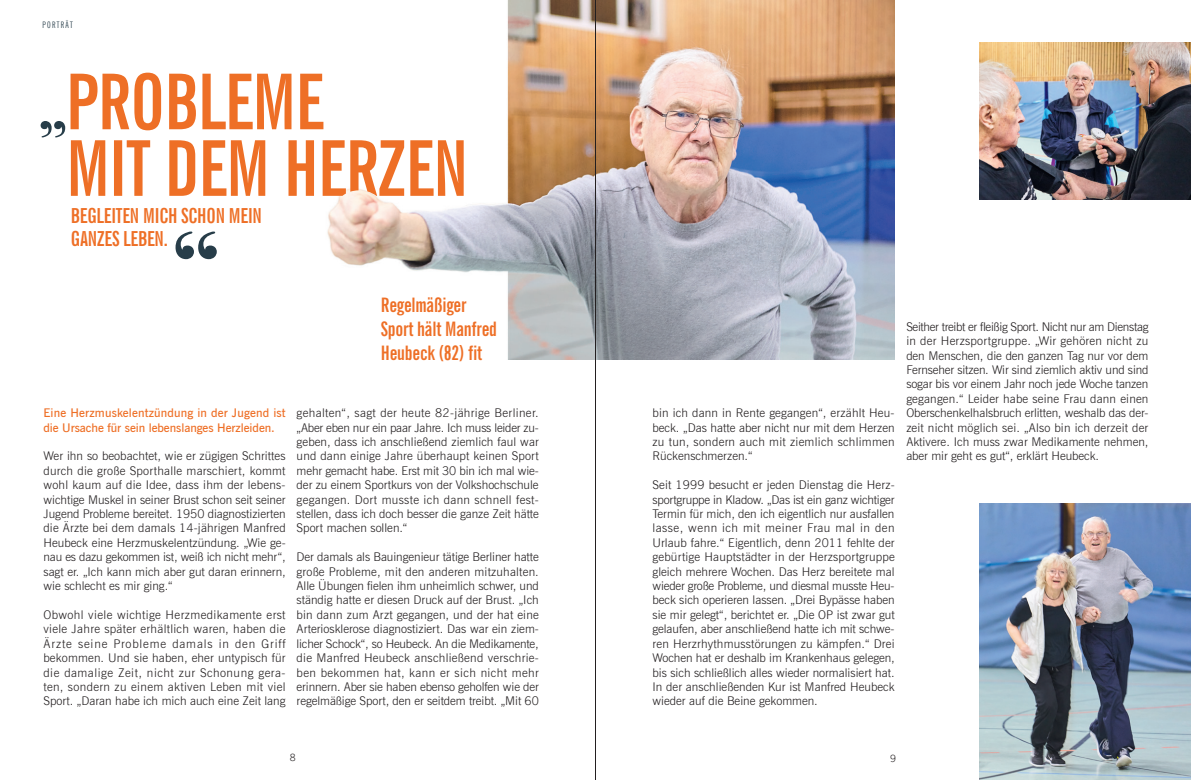
<style>
.page{position:relative;width:1191px;height:780px;background:#fff}
.page>*{position:absolute;margin:0;border:0;box-sizing:border-box;transform-origin:0 0}
.t1{font:123.8px "Bodoni Svty Two ITCTT";color:#273d49}
.t2{font:73.9px "Bodoni Svty Two ITCTT";color:#273d49}
.t3{font:700 extra-condensed 20.8px/22.9px "News Gothic BT";letter-spacing:-.01em;color:#ee6f26}
.t4{font:700 extra-condensed 20px/24px "News Gothic BT";letter-spacing:-.01em;color:#ee6f26}
.t5{font:300 12px/14.4px "News Gothic BT";color:#231f20;text-align:justify}
.t6{font:600 12px/14.4px "News Gothic BT";letter-spacing:-.005em;color:#ee6f26}
.t7{font:300 10px "News Gothic BT";color:#231f20}
.t8{font:extra-condensed 9px "News Gothic BT";letter-spacing:.15em;color:#273d49}
</style>
<div class="page">
<img style="left:323px;top:0;width:571px;height:359px">
<img style="left:979px;top:503px;width:211px;height:277px">
<img style="left:979px;top:43px;width:212px;height:157px">
<svg style="left:71px;top:73px;width:252px;height:57px"></svg>
<svg style="left:71px;top:140px;width:393px;height:56px"></svg>
<hr style="left:595px;top:0;width:1px;height:780px;background:#231f20">
<p class="t8" style="left:43px;top:19px;width:32px">PORTRÄT</p>
<h2 class="t2" style="left:37px;top:43px;width:34px">„</h2>
<h3 class="t3" style="left:71px;top:204px;width:193px">BEGLEITEN MICH SCHON MEIN<br>GANZES LEBEN.</h3>
<h1 class="t1" style="left:168px;top:176px;width:57px">“</h1>
<h3 class="t4" style="left:381px;top:292px;width:118px">Regelmäßiger<br>Sport hält Manfred<br>Heubeck (82) fit</h3>
<p class="t6" style="left:43px;top:405px;width:244px">Eine Herzmuskelentzündung in der Jugend ist die Ursache für sein lebenslanges Herzleiden.</p>
<p class="t5" style="left:43px;top:449px;width:244px">Wer ihn so beobachtet, wie er zügigen Schrittes durch die große Sporthalle marschiert, kommt wohl kaum auf die Idee, dass ihm der lebens&shy;wichtige Muskel in seiner Brust schon seit seiner Jugend Probleme bereitet. 1950 diagnostizierten die Ärzte bei dem damals 14-jährigen Manfred Heubeck eine Herzmuskelentzündung. „Wie ge&shy;nau es dazu gekommen ist, weiß ich nicht mehr“, sagt er. „Ich kann mich aber gut daran erinnern, wie schlecht es mir ging.“</p>
<p class="t5" style="left:43px;top:607px;width:244px">Obwohl viele wichtige Herzmedikamente erst viele Jahre später erhältlich waren, haben die Ärzte seine Probleme damals in den Griff bekommen. Und sie haben, eher untypisch für die damalige Zeit, nicht zur Schonung gera&shy;ten, sondern zu einem aktiven Leben mit viel Sport. „Daran habe ich mich auch eine Zeit lang</p>
<p class="t5" style="left:297px;top:405px;width:244px">gehalten“, sagt der heute 82-jährige Berliner. „Aber eben nur ein paar Jahre. Ich muss leider zu&shy;geben, dass ich anschließend ziemlich faul war und dann einige Jahre überhaupt keinen Sport mehr gemacht habe. Erst mit 30 bin ich mal wie&shy;der zu einem Sportkurs von der Volkshochschule gegangen. Dort musste ich dann schnell fest&shy;stellen, dass ich doch besser die ganze Zeit hätte Sport machen sollen.“</p>
<p class="t5" style="left:297px;top:549px;width:244px">Der damals als Bauingenieur tätige Berliner hatte große Probleme, mit den anderen mitzuhalten.<br>Alle Übungen fielen ihm unheimlich schwer, und ständig hatte er diesen Druck auf der Brust. „Ich bin dann zum Arzt gegangen, und der hat eine Arteriosklerose diagnostiziert. Das war ein ziem&shy;licher Schock“, so Heubeck. An die Medikamente, die Manfred Heubeck anschließend verschrie&shy;ben bekommen hat, kann er sich nicht mehr erinnern. Aber sie haben ebenso geholfen wie der regelmäßige Sport, den er seitdem treibt. „Mit 60</p>
<p class="t5" style="left:652px;top:405px;width:244px">bin ich dann in Rente gegangen“, erzählt Heu&shy;beck. „Das hatte aber nicht nur mit dem Herzen zu tun, sondern auch mit ziemlich schlimmen Rückenschmerzen.“</p>
<p class="t5" style="left:652px;top:477px;width:244px">Seit 1999 besucht er jeden Dienstag die Herz&shy;sportgruppe in Kladow. „Das ist ein ganz wichtiger Termin für mich, den ich eigentlich nur ausfallen lasse, wenn ich mit meiner Frau mal in den Urlaub fahre.“ Eigentlich, denn 2011 fehlte der gebürtige Hauptstädter in der Herzsportgruppe gleich mehrere Wochen. Das Herz bereitete mal wieder große Probleme, und diesmal musste Heu&shy;beck sich operieren lassen. „Drei Bypässe haben sie mir gelegt“, berichtet er. „Die OP ist zwar gut gelaufen, aber anschließend hatte ich mit schwe&shy;ren Herzrhythmusstörungen zu kämpfen.“ Drei Wochen hat er deshalb im Krankenhaus gelegen, bis sich schließlich alles wieder normalisiert hat.<br>In der anschließenden Kur ist Manfred Heubeck wieder auf die Beine gekommen.</p>
<p class="t5" style="left:906px;top:319px;width:244px">Seither treibt er fleißig Sport. Nicht nur am Dienstag in der Herzsportgruppe. „Wir gehören nicht zu den Menschen, die den ganzen Tag nur vor dem Fernseher sitzen. Wir sind ziemlich aktiv und sind sogar bis vor einem Jahr noch jede Woche tanzen gegangen.“ Leider habe seine Frau dann einen Oberschenkelhalsbruch erlitten, weshalb das der&shy;zeit nicht möglich sei. „Also bin ich derzeit der Aktivere. Ich muss zwar Medikamente nehmen, aber mir geht es gut“, erklärt Heubeck.</p>
<p class="t7" style="left:290px;top:751px;width:7px">8</p>
<p class="t7" style="left:890px;top:752px;width:7px">9</p>
</div>
